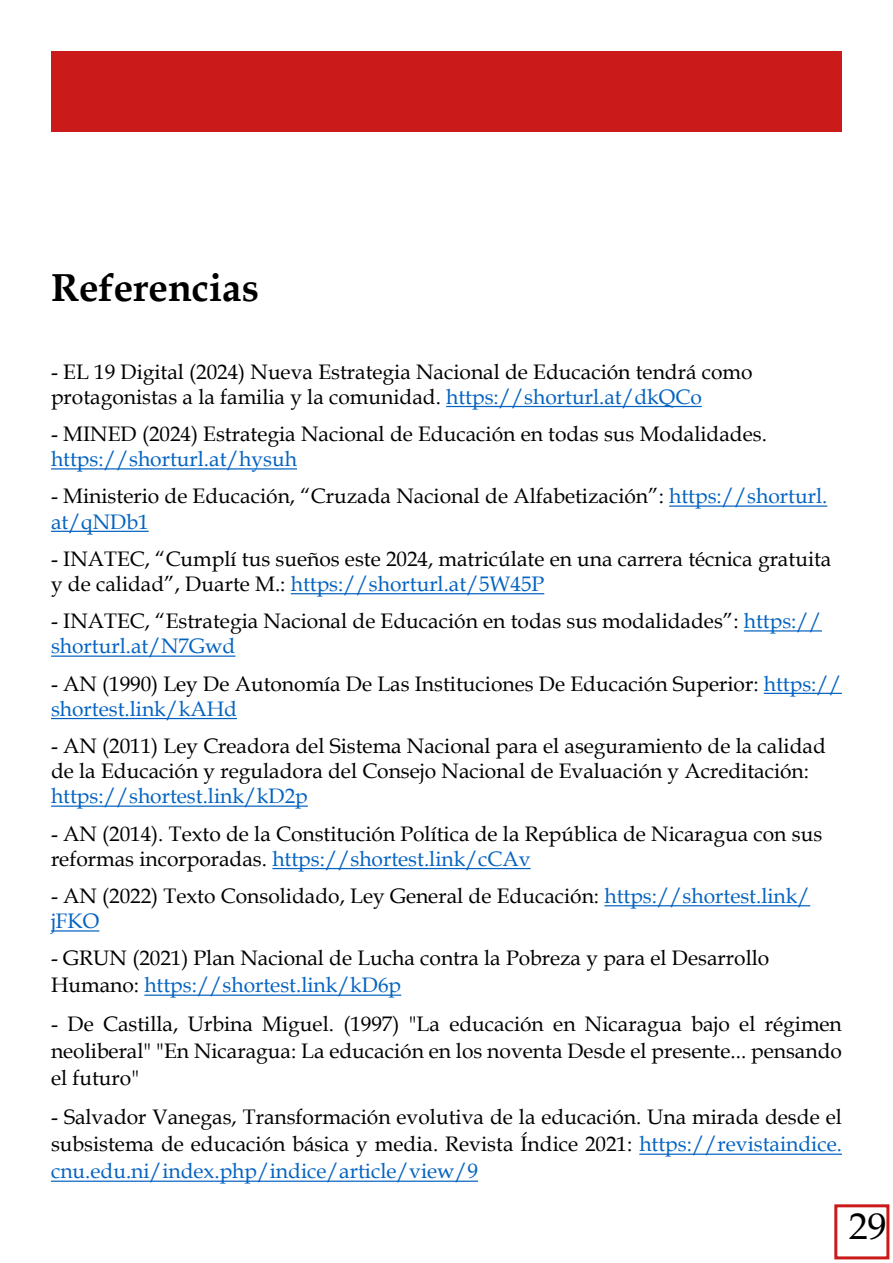
<style>
.page{position:relative;width:893px;height:1263px;background:#fff}
.page>*{position:absolute;margin:0;border:0;box-sizing:border-box;transform-origin:0 0}
.t1{font:700 39px "Book Antiqua";color:#000}
.t2{font:37.5px "Book Antiqua";color:#000}
.t3{font:21px/25.2px "Book Antiqua";color:#000}
.t4{font:21px "Book Antiqua";color:#0563c1}
.s1{color:#0563c1}
</style>
<div class="page">
<hr style="left:446px;top:406px;width:256px;height:1px;background:#0563c1">
<hr style="left:51px;top:468px;width:246px;height:1px;background:#0563c1">
<hr style="left:669px;top:505px;width:158px;height:2px;background:#0563c1">
<hr style="left:51px;top:531px;width:98px;height:1px;background:#0563c1">
<hr style="left:291px;top:593px;width:253px;height:1px;background:#0563c1">
<hr style="left:744px;top:630px;width:78px;height:1px;background:#0563c1">
<hr style="left:51px;top:655px;width:184px;height:2px;background:#0563c1">
<hr style="left:764px;top:693px;width:78px;height:1px;background:#0563c1">
<hr style="left:51px;top:718px;width:186px;height:1px;background:#0563c1">
<hr style="left:51px;top:805px;width:257px;height:2px;background:#0563c1">
<hr style="left:272px;top:868px;width:259px;height:1px;background:#0563c1">
<hr style="left:604px;top:905px;width:206px;height:1px;background:#0563c1">
<hr style="left:51px;top:930px;width:48px;height:1px;background:#0563c1">
<hr style="left:144px;top:994px;width:257px;height:2px;background:#0563c1">
<hr style="left:639px;top:1153px;width:203px;height:2px;background:#0563c1">
<hr style="left:51px;top:1180px;width:427px;height:2px;background:#0563c1">
<div style="left:51px;top:51px;width:791px;height:81px;background:#ca1a1a"></div>
<div style="left:834px;top:1204px;width:55px;height:55px;border:3px solid #ca1a1a"></div>
<h1 class="t1" style="left:51px;top:261px;width:209px">Referencias</h1>
<p class="t3" style="left:51px;top:358px;width:703px">- EL 19 Digital (2024) Nueva Estrategia Nacional de Educación tendrá como protagonistas a la familia y la comunidad. <span class="s1">https://shorturl.at/dkQCo</span></p>
<p class="t3" style="left:51px;top:421px;width:717px">- MINED (2024) Estrategia Nacional de Educación en todas sus Modalidades.</p>
<p class="t4" style="left:51px;top:444px;width:247px">https://shorturl.at/hysuh</p>
<p class="t3" style="left:51px;top:483px;width:778px">- Ministerio de Educación, “Cruzada Nacional de Alfabetización”: <span class="s1">https://shorturl. at/qNDb1</span></p>
<p class="t3" style="left:51px;top:545px;width:782px">- INATEC, “Cumplí tus sueños este 2024, matricúlate en una carrera técnica gratuita y de calidad”, Duarte M.: <span class="s1">https://shorturl.at/5W45P</span></p>
<p class="t3" style="left:51px;top:608px;width:772px">- INATEC, “Estrategia Nacional de Educación en todas sus modalidades”: <span class="s1">https:// shorturl.at/N7Gwd</span></p>
<p class="t3" style="left:51px;top:670px;width:792px">- AN (1990) Ley De Autonomía De Las Instituciones De Educación Superior: <span class="s1">https:// shortest.link/kAHd</span></p>
<p class="t3" style="left:51px;top:733px;width:776px">- AN (2011) Ley Creadora del Sistema Nacional para el aseguramiento de la calidad de la Educación y reguladora del Consejo Nacional de Evaluación y Acreditación:</p>
<p class="t4" style="left:51px;top:782px;width:258px">https://shortest.link/kD2p</p>
<p class="t3" style="left:51px;top:820px;width:773px">- AN (2014). Texto de la Constitución Política de la República de Nicaragua con sus reformas incorporadas. <span class="s1">https://shortest.link/cCAv</span></p>
<p class="t3" style="left:51px;top:883px;width:761px">- AN (2022) Texto Consolidado, Ley General de Educación: <span class="s1">https://shortest.link/ jFKO</span></p>
<p class="t3" style="left:51px;top:944px;width:720px;line-height:27px">- GRUN (2021) Plan Nacional de Lucha contra la Pobreza y para el Desarrollo<br>Humano: <span class="s1">https://shortest.link/kD6p</span></p>
<p class="t3" style="left:51px;top:1010px;width:792px;line-height:27px;text-align:justify">- De Castilla, Urbina Miguel. (1997) "La educación en Nicaragua bajo el régimen neoliberal" "En Nicaragua: La educación en los noventa Desde el presente... pensando el futuro"</p>
<p class="t3" style="left:51px;top:1103px;width:792px;line-height:27px;text-align:justify">- Salvador Vanegas, Transformación evolutiva de la educación. Una mirada desde el subsistema de educación básica y media. Revista Índice 2021: <span class="s1">https://revistaindice. cnu.edu.ni/index.php/indice/article/view/9</span></p>
<h2 class="t2" style="left:849px;top:1200px;width:39px">29</h2>
</div>
